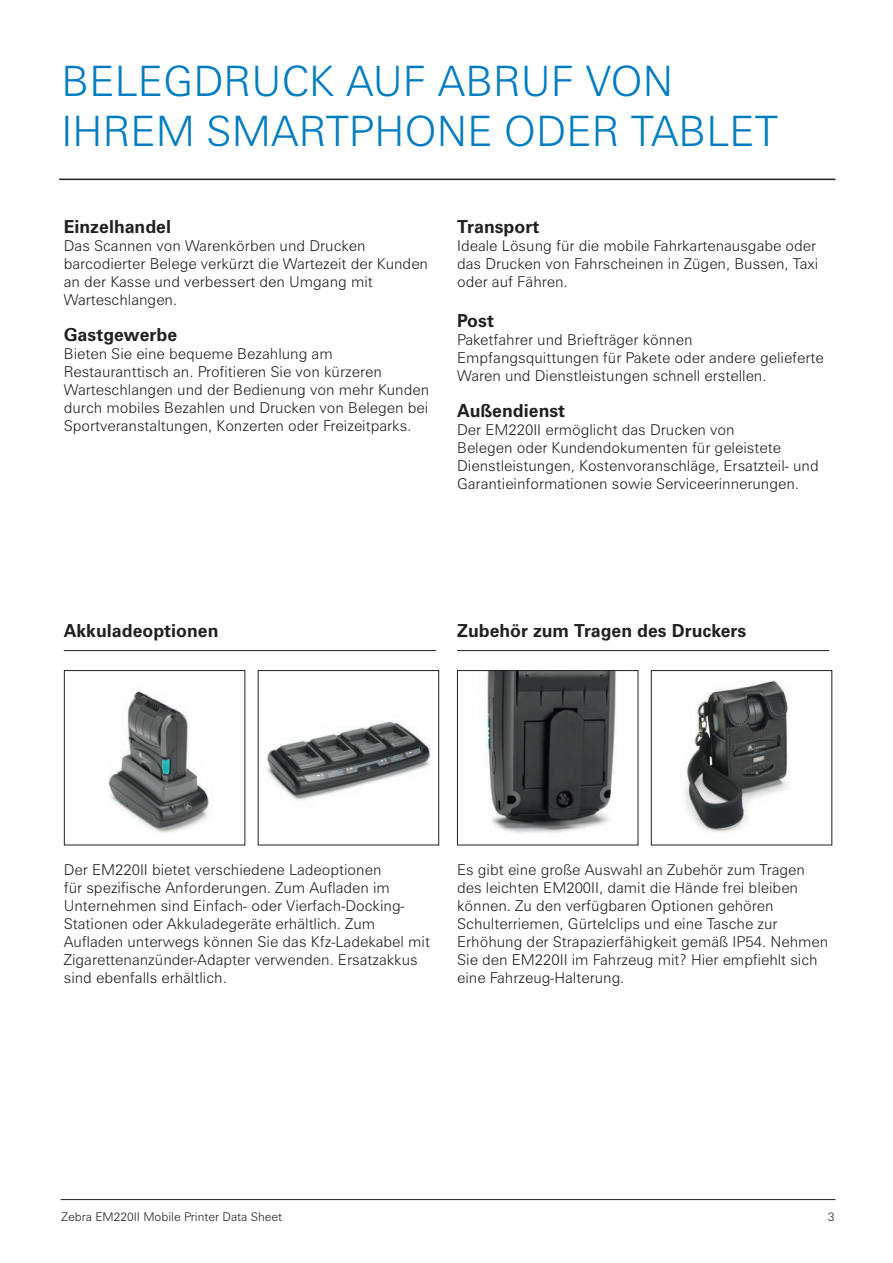
<style>
.page{position:relative;width:893px;height:1263px;background:#fff}
.page>*{position:absolute;margin:0;border:0;box-sizing:border-box;transform-origin:0 0}
.t1{font:300 42px/50.4px "Zurich BT";color:#007cc2}
.t2{font:700 18px "Zurich BT";color:#231f20}
.t3{font:300 15px/18px "Zurich BT";color:#231f20}
.t4{font:300 12px "Zurich BT";color:#231f20}
</style>
<div class="page">
<hr style="left:61px;top:1199px;width:774px;height:1px;background:#231f20">
<hr style="left:59px;top:179px;width:776px;height:1px;background:#231f20">
<hr style="left:64px;top:650px;width:372px;height:1px;background:#231f20">
<hr style="left:457px;top:650px;width:372px;height:1px;background:#231f20">
<img style="left:108px;top:688px;width:103px;height:145px">
<div style="left:64px;top:670px;width:181px;height:175px;border:1px solid #231f20"></div>
<img style="left:266px;top:721px;width:164px;height:80px">
<div style="left:258px;top:670px;width:181px;height:175px;border:1px solid #231f20"></div>
<img style="left:484px;top:672px;width:133px;height:162px">
<div style="left:457px;top:670px;width:181px;height:175px;border:1px solid #231f20"></div>
<img style="left:684px;top:680px;width:104px;height:153px">
<div style="left:651px;top:670px;width:181px;height:175px;border:1px solid #231f20"></div>
<h1 class="t1" style="left:62px;top:56px;width:718px">BELEGDRUCK AUF ABRUF VON<br>IHREM SMARTPHONE ODER TABLET</h1>
<p class="t2" style="left:64px;top:220px;width:109px">Einzelhandel</p>
<p class="t3" style="left:64px;top:237px;width:366px">Das Scannen von Warenkörben und Drucken barcodierter Belege verkürzt die Wartezeit der Kunden an der Kasse und verbessert den Umgang mit Warteschlangen.</p>
<p class="t2" style="left:64px;top:328px;width:115px">Gastgewerbe</p>
<p class="t3" style="left:64px;top:345px;width:367px">Bieten Sie eine bequeme Bezahlung am Restauranttisch an. Profitieren Sie von kürzeren Warteschlangen und der Bedienung von mehr Kunden durch mobiles Bezahlen und Drucken von Belegen bei Sportveranstaltungen, Konzerten oder Freizeitparks.</p>
<p class="t2" style="left:457px;top:220px;width:84px">Transport</p>
<p class="t3" style="left:457px;top:237px;width:363px">Ideale Lösung für die mobile Fahrkartenausgabe oder das Drucken von Fahrscheinen in Zügen, Bussen, Taxi oder auf Fähren.</p>
<p class="t2" style="left:457px;top:314px;width:38px">Post</p>
<p class="t3" style="left:457px;top:331px;width:368px">Paketfahrer und Briefträger können<br>Empfangsquittungen für Pakete oder andere gelieferte<br>Waren und Dienstleistungen schnell erstellen.</p>
<p class="t2" style="left:457px;top:404px;width:110px">Außendienst</p>
<p class="t3" style="left:457px;top:421px;width:363px">Der EM220II ermöglicht das Drucken von<br>Belegen oder Kundendokumenten für geleistete Dienstleistungen, Kostenvoranschläge, Ersatzteil- und Garantieinformationen sowie Serviceerinnerungen.</p>
<p class="t2" style="left:64px;top:624px;width:156px">Akkuladeoptionen</p>
<p class="t2" style="left:457px;top:624px;width:291px">Zubehör zum Tragen des Druckers</p>
<p class="t3" style="left:64px;top:860px;width:368px">Der EM220II bietet verschiedene Ladeoptionen<br>für spezifische Anforderungen. Zum Aufladen im Unternehmen sind Einfach- oder Vierfach-Docking-Stationen oder Akkuladegeräte erhältlich. Zum Aufladen unterwegs können Sie das Kfz-Ladekabel mit Zigarettenanzünder-Adapter verwenden. Ersatzakkus sind ebenfalls erhältlich.</p>
<p class="t3" style="left:457px;top:860px;width:373px">Es gibt eine große Auswahl an Zubehör zum Tragen des leichten EM200II, damit die Hände frei bleiben können. Zu den verfügbaren Optionen gehören Schulterriemen, Gürtelclips und eine Tasche zur Erhöhung der Strapazierfähigkeit gemäß IP54. Nehmen Sie den EM220II im Fahrzeug mit? Hier empfiehlt sich eine Fahrzeug-Halterung.</p>
<p class="t4" style="left:62px;top:1210px;width:222px">Zebra EM220II Mobile Printer Data Sheet</p>
<p class="t4" style="left:828px;top:1210px;width:8px">3</p>
</div>
